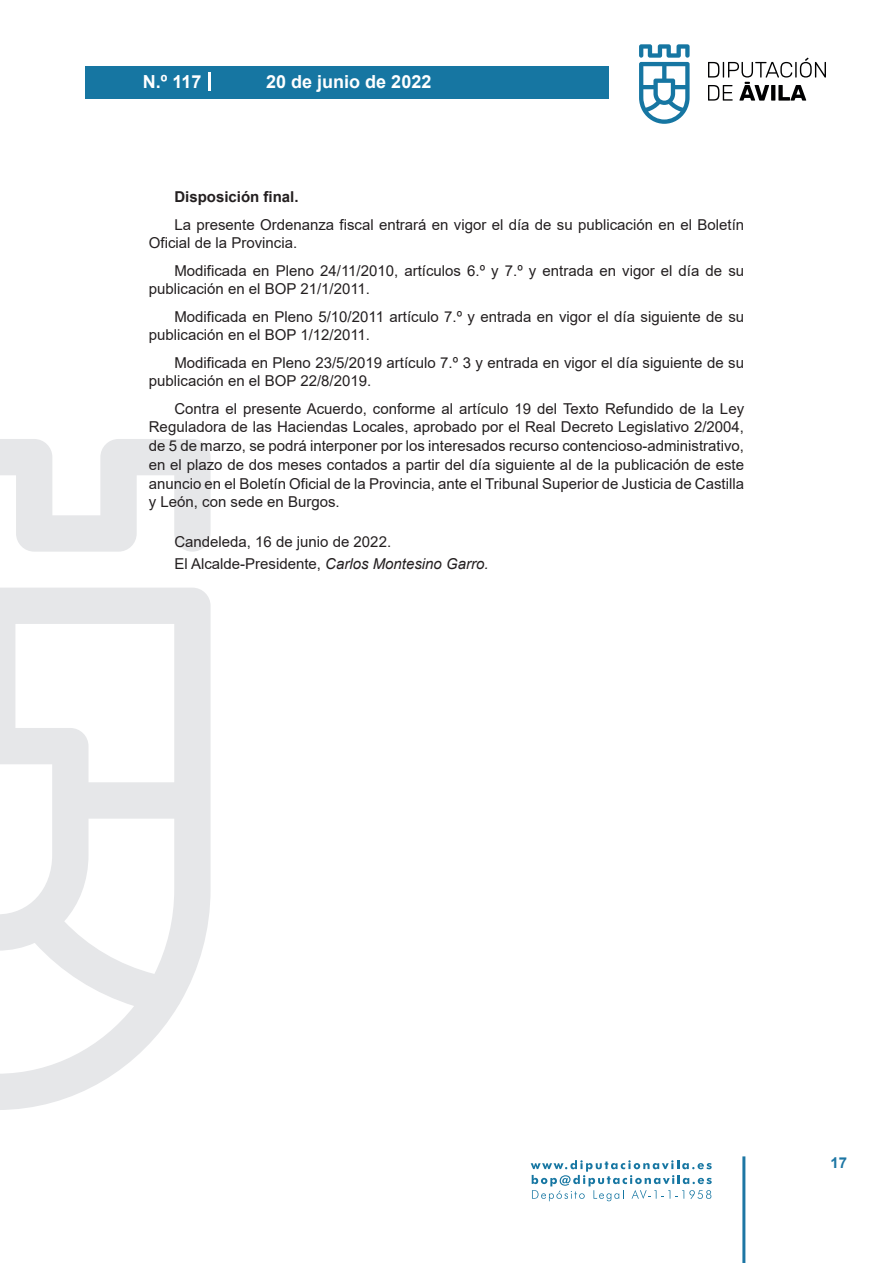
<style>
.page{position:relative;width:893px;height:1263px;background:#fff}
.page>*{position:absolute;margin:0;border:0;box-sizing:border-box;transform-origin:0 0}
.t1{font:700 18px "Arial";color:#fff}
.t2{font:15px/18.8px "Arial";color:#231f20}
.t3{font:700 15px "Arial";color:#231f20}
.t4{font:700 15px "Arial";color:#1d76a4}
.s1{font-style:italic}
</style>
<div class="page">
<svg style="left:531px;top:1160px;width:181px;height:41px"></svg>
<div style="left:85px;top:66px;width:523px;height:33px;background:#1676a2"></div>
<svg style="left:639px;top:44px;width:51px;height:80px"></svg>
<svg style="left:708px;top:58px;width:118px;height:43px"></svg>
<hr style="left:742px;top:1156px;width:3px;height:107px;background:#1d76a4">
<svg style="left:208px;top:72px;width:2px;height:18px"></svg>
<svg style="left:0;top:439px;width:211px;height:671px"></svg>
<p class="t1" style="left:143px;top:69px;width:60px">N.º 117</p>
<p class="t1" style="left:266px;top:69px;width:167px">20 de junio de 2022</p>
<p class="t3" style="left:174px;top:186px;width:126px">Disposición final.</p>
<p class="t2" style="left:149px;top:215px;width:597px;text-indent:26px">La presente Ordenanza fiscal entrará en vigor el día de su publicación en el Boletín<br>Oficial de la Provincia.</p>
<p class="t2" style="left:149px;top:261px;width:597px;text-indent:26px">Modificada en Pleno 24/11/2010, artículos 6.º y 7.º y entrada en vigor el día de su publicación en el BOP 21/1/2011.</p>
<p class="t2" style="left:149px;top:307px;width:597px;text-indent:26px">Modificada en Pleno 5/10/2011 artículo 7.º y entrada en vigor el día siguiente de su publicación en el BOP 1/12/2011.</p>
<p class="t2" style="left:149px;top:353px;width:597px;text-indent:26px">Modificada en Pleno 23/5/2019 artículo 7.º 3 y entrada en vigor el día siguiente de su publicación en el BOP 22/8/2019.</p>
<p class="t2" style="left:149px;top:399px;width:597px;text-align:justify;text-indent:26px">Contra el presente Acuerdo, conforme al artículo 19 del Texto Refundido de la Ley Reguladora de las Haciendas Locales, aprobado por el Real Decreto Legislativo 2/2004, de 5 de marzo, se podrá interponer por los interesados recurso contencioso-administrativo, en el plazo de dos meses contados a partir del día siguiente al de la publicación de este anuncio en el Boletín Oficial de la Provincia, ante el Tribunal Superior de Justicia de Castilla y León, con sede en Burgos.</p>
<p class="t2" style="left:174px;top:530px;width:316px;line-height:22.2px">Candeleda, 16 de junio de 2022.<br>El Alcalde-Presidente, <span class="s1">Carlos Montesino Garro.</span></p>
<p class="t4" style="left:831px;top:1152px;width:18px">17</p>
</div>
